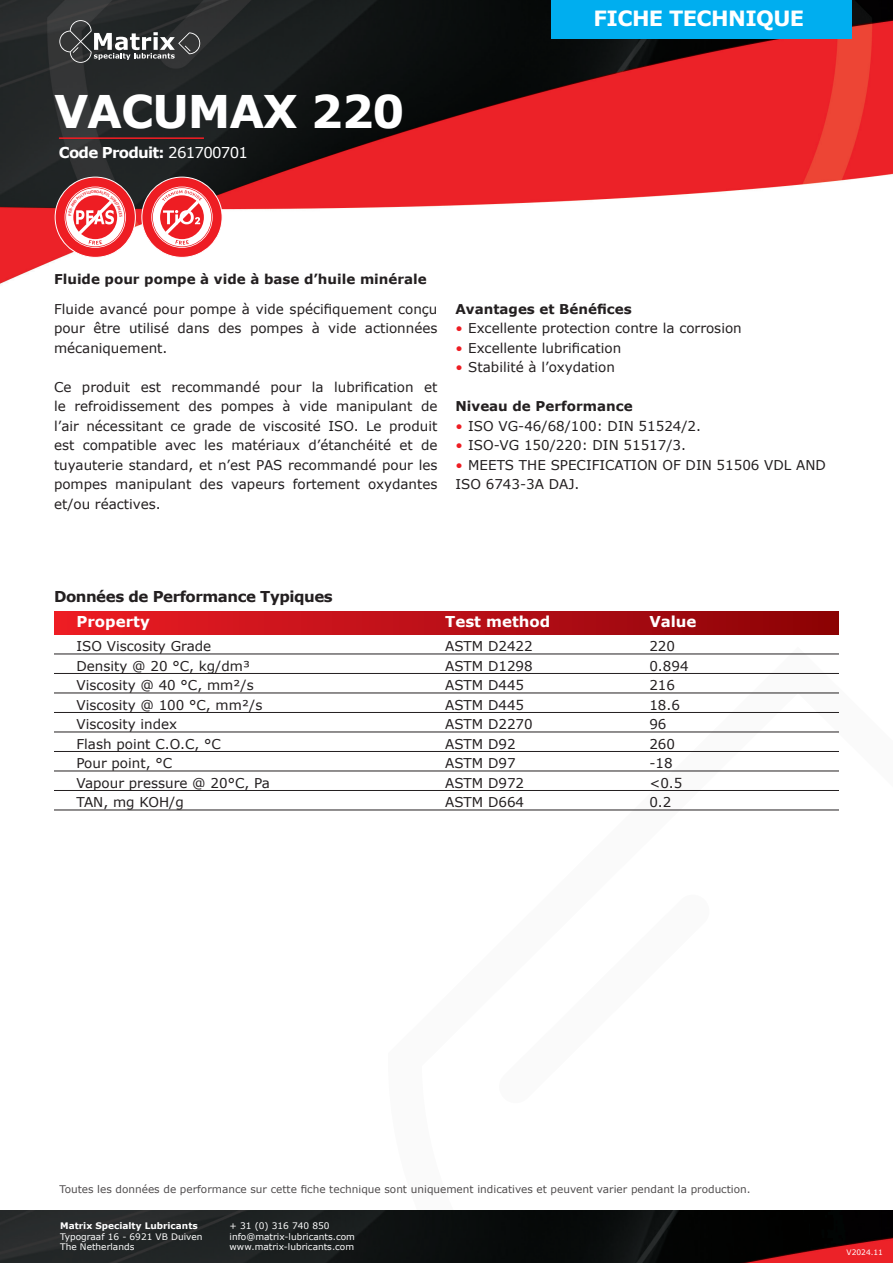
<style>
.page{position:relative;width:893px;height:1263px;background:#fff}
.page>*{position:absolute;margin:0;border:0;box-sizing:border-box;transform-origin:0 0}
.t1{font:700 45px "Verdana";letter-spacing:-.025em;color:#fff}
.t2{font:700 21px "Verdana";letter-spacing:-.03em;color:#fff}
.t3{font:700 15px "Verdana";letter-spacing:-.03em;color:#231f20}
.t4{font:700 15px "Verdana";color:#fff}
.t5{font:700 15px "Verdana";letter-spacing:-.05em;color:#fff}
.t6{font:13.5px/19.5px "Verdana";color:#231f20;text-align:justify}
.t7{font:700 13.5px "Verdana";color:#231f20}
.t8{font:10.5px "Verdana";color:#231f20}
.t9{font:9px/10.5px "Verdana";color:#fff}
.t10{font:700 9px "Verdana";color:#fff}
.t11{font:7.5px "Verdana";color:#fff}
.s1{font-weight:400}
.s2{color:#ee1d23}
</style>
<div class="page">
<img style="left:0;top:0;width:893px;height:654px">
<svg style="left:388px;top:646px;width:505px;height:565px"></svg>
<div style="left:551px;top:0;width:301px;height:38px;background:#00aeef"></div>
<svg style="left:59px;top:20px;width:141px;height:43px"></svg>
<img style="left:0;top:1211px;width:893px;height:52px">
<div style="left:54px;top:612px;width:785px;height:23px;background:linear-gradient(to right,#ec1d26,#8a0207)"></div>
<hr style="left:54px;top:654px;width:785px;height:1px;background:#231f20">
<hr style="left:54px;top:673px;width:785px;height:1px;background:#231f20">
<hr style="left:54px;top:693px;width:785px;height:1px;background:#231f20">
<hr style="left:54px;top:712px;width:785px;height:1px;background:#231f20">
<hr style="left:54px;top:732px;width:785px;height:1px;background:#231f20">
<hr style="left:54px;top:751px;width:785px;height:1px;background:#231f20">
<hr style="left:54px;top:771px;width:785px;height:1px;background:#231f20">
<hr style="left:54px;top:790px;width:785px;height:1px;background:#231f20">
<hr style="left:54px;top:810px;width:785px;height:1px;background:#231f20">
<hr style="left:59px;top:137px;width:145px;height:2px;background:#ee1d23">
<svg style="left:55px;top:177px;width:168px;height:81px"></svg>
<h1 class="t1" style="left:54px;top:83px;width:352px">VACUMAX 220</h1>
<p class="t5" style="left:59px;top:143px;width:191px">Code Produit: <span class="s1">261700701</span></p>
<h2 class="t2" style="left:594px;top:5px;width:212px">FICHE TECHNIQUE</h2>
<p class="t7" style="left:54px;top:270px;width:374px">Fluide pour pompe à vide à base d’huile minérale</p>
<p class="t6" style="left:54px;top:299px;width:385px">Fluide avancé pour pompe à vide spécifiquement conçu pour être utilisé dans des pompes à vide actionnées mécaniquement.</p>
<p class="t6" style="left:54px;top:377px;width:385px">Ce produit est recommandé pour la lubrification et le refroidissement des pompes à vide manipulant de l’air nécessitant ce grade de viscosité ISO. Le produit est compatible avec les matériaux d’étanchéité et de tuyauterie standard, et n’est PAS recommandé pour les pompes manipulant des vapeurs fortement oxydantes et/ou réactives.</p>
<p class="t7" style="left:455px;top:300px;width:178px">Avantages et Bénéfices</p>
<p class="t6" style="left:455px;top:319px;width:288px"><span class="s2">•</span> Excellente protection contre la corrosion</p>
<p class="t6" style="left:455px;top:338px;width:167px"><span class="s2">•</span> Excellente lubrification</p>
<p class="t6" style="left:455px;top:358px;width:161px"><span class="s2">•</span> Stabilité à l’oxydation</p>
<p class="t7" style="left:455px;top:397px;width:179px">Niveau de Performance</p>
<p class="t6" style="left:455px;top:416px;width:247px"><span class="s2">•</span> ISO VG-46/68/100: DIN 51524/2.</p>
<p class="t6" style="left:455px;top:436px;width:232px"><span class="s2">•</span> ISO-VG 150/220: DIN 51517/3.</p>
<p class="t6" style="left:455px;top:455px;width:372px"><span class="s2">•</span> MEETS THE SPECIFICATION OF DIN 51506 VDL AND<br>ISO 6743-3A DAJ.</p>
<p class="t3" style="left:54px;top:587px;width:280px">Données de Performance Typiques</p>
<p class="t4" style="left:76px;top:612px;width:75px">Property</p>
<p class="t4" style="left:445px;top:612px;width:107px">Test method</p>
<p class="t4" style="left:649px;top:612px;width:49px">Value</p>
<p class="t6" style="left:76px;top:637px;width:136px">ISO Viscosity Grade</p>
<p class="t6" style="left:445px;top:637px;width:89px">ASTM D2422</p>
<p class="t6" style="left:649px;top:637px;width:27px">220</p>
<p class="t6" style="left:76px;top:656px;width:175px">Density @ 20 °C, kg/dm³</p>
<p class="t6" style="left:445px;top:656px;width:89px">ASTM D1298</p>
<p class="t6" style="left:649px;top:656px;width:41px">0.894</p>
<p class="t6" style="left:76px;top:676px;width:179px">Viscosity @ 40 °C, mm²/s</p>
<p class="t6" style="left:445px;top:676px;width:81px">ASTM D445</p>
<p class="t6" style="left:649px;top:676px;width:27px">216</p>
<p class="t6" style="left:76px;top:695px;width:187px">Viscosity @ 100 °C, mm²/s</p>
<p class="t6" style="left:445px;top:695px;width:81px">ASTM D445</p>
<p class="t6" style="left:649px;top:695px;width:32px">18.6</p>
<p class="t6" style="left:76px;top:715px;width:102px">Viscosity index</p>
<p class="t6" style="left:445px;top:715px;width:89px">ASTM D2270</p>
<p class="t6" style="left:649px;top:715px;width:19px">96</p>
<p class="t6" style="left:76px;top:734px;width:146px">Flash point C.O.C, °C</p>
<p class="t6" style="left:445px;top:734px;width:72px">ASTM D92</p>
<p class="t6" style="left:649px;top:734px;width:27px">260</p>
<p class="t6" style="left:76px;top:754px;width:97px">Pour point, °C</p>
<p class="t6" style="left:445px;top:754px;width:72px">ASTM D97</p>
<p class="t6" style="left:649px;top:754px;width:25px">-18</p>
<p class="t6" style="left:76px;top:773px;width:195px">Vapour pressure @ 20°C, Pa</p>
<p class="t6" style="left:445px;top:773px;width:81px">ASTM D972</p>
<p class="t6" style="left:649px;top:773px;width:35px">&lt;0.5</p>
<p class="t6" style="left:76px;top:793px;width:109px">TAN, mg KOH/g</p>
<p class="t6" style="left:445px;top:793px;width:81px">ASTM D664</p>
<p class="t6" style="left:649px;top:793px;width:24px">0.2</p>
<p class="t8" style="left:59px;top:1183px;width:693px">Toutes les données de performance sur cette fiche technique sont uniquement indicatives et peuvent varier pendant la production.</p>
<p class="t10" style="left:60px;top:1220px;width:139px">Matrix Specialty Lubricants</p>
<p class="t9" style="left:60px;top:1231px;width:144px">Typograaf 16 - 6921 VB Duiven<br>The Netherlands</p>
<p class="t9" style="left:230px;top:1221px;width:127px">+ 31 (0) 316 740 850 info@matrix-lubricants.com www.matrix-lubricants.com</p>
<p class="t11" style="left:847px;top:1247px;width:38px">V2024.11</p>
</div>
